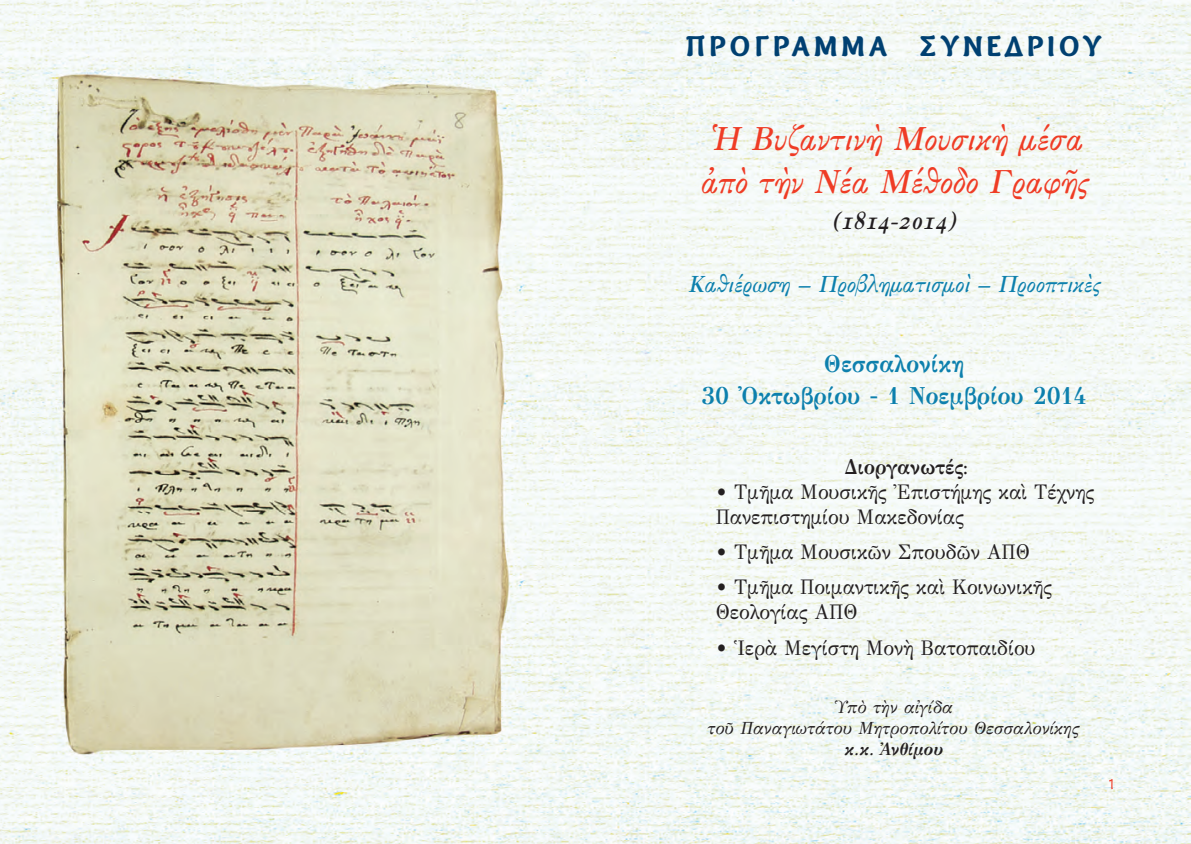
<style>
.page{position:relative;width:1191px;height:844px;background:#fff}
.page>*{position:absolute;margin:0;border:0;box-sizing:border-box;transform-origin:0 0}
.t1{font:35px/42.7px "SK Athena OF Pol Uni W Italic";color:#ef3c25}
.t2{font:700 28px "PF Armonia";letter-spacing:.15em;color:#004071}
.t3{font:26.25px "SK Athena OF Pol Uni W Italic";color:#231f20}
.t4{font:700 24.5px/31.5px "GFS Didot";color:#0d80ad;text-align:center;scale:.93 1}
.t5{font:24.5px "SK Athena OF Pol Uni W Italic";color:#0d80ad}
.t6{font:21px/25.2px "GFS Didot";color:#231f20;scale:.93 1}
.t7{font:700 21px "GFS Didot";color:#231f20;scale:.93 1}
.t8{font:italic 17.5px/21px "GFS Didot";color:#231f20;text-align:center;scale:.93 1}
.t9{font:italic 700 17.5px "GFS Didot";color:#231f20;scale:.93 1}
.t10{font:17.5px "PF Armonia";color:#ef3c25;scale:.7 1}
</style>
<div class="page">
<img style="left:0;top:0;width:1191px;height:843px">
<h2 class="t2" style="left:686px;top:30px;width:416px">ΠΡΟΓΡΑΜΜΑ ΣΥΝΕΔΡΙΟΥ</h2>
<h1 class="t1" style="left:699px;top:116px;width:390px">Ἡ Βυζαντινὴ Μουσικὴ μέσα ἀπὸ τὴν Νέα Μέθοδο Γραφῆς</h1>
<p class="t3" style="left:831px;top:204px;width:127px">(1814-2014)</p>
<p class="t5" style="left:687px;top:269px;width:414px">Καθιέρωση – Προβληματισμοὶ – Προοπτικὲς</p>
<p class="t4" style="left:701px;top:351px;width:416px">Θεσσαλονίκη<br>30 Ὀκτωβρίου - 1 Νοεμβρίου 2014</p>
<p class="t7" style="left:844px;top:458px;width:134px">Διοργανωτές:</p>
<p class="t6" style="left:715px;top:481px;width:408px">• Τμῆμα Μουσικῆς Ἐπιστήμης καὶ Τέχνης<br>Πανεπιστημίου Μακεδονίας</p>
<p class="t6" style="left:715px;top:541px;width:339px">• Τμῆμα Μουσικῶν Σπουδῶν ΑΠΘ</p>
<p class="t6" style="left:715px;top:576px;width:363px">• Τμῆμα Ποιμαντικῆς καὶ Κοινωνικῆς<br>Θεολογίας ΑΠΘ</p>
<p class="t6" style="left:715px;top:637px;width:345px">• Ἱερὰ Μεγίστη Μονὴ Βατοπαιδίου</p>
<p class="t8" style="left:707px;top:696px;width:402px">Ὑπὸ τὴν αἰγίδα<br>τοῦ Παναγιωτάτου Μητροπολίτου Θεσσαλονίκης</p>
<p class="t9" style="left:844px;top:738px;width:108px">κ.κ. Ἀνθίμου</p>
<p class="t10" style="left:1108px;top:772px;width:8px">1</p>
</div>
